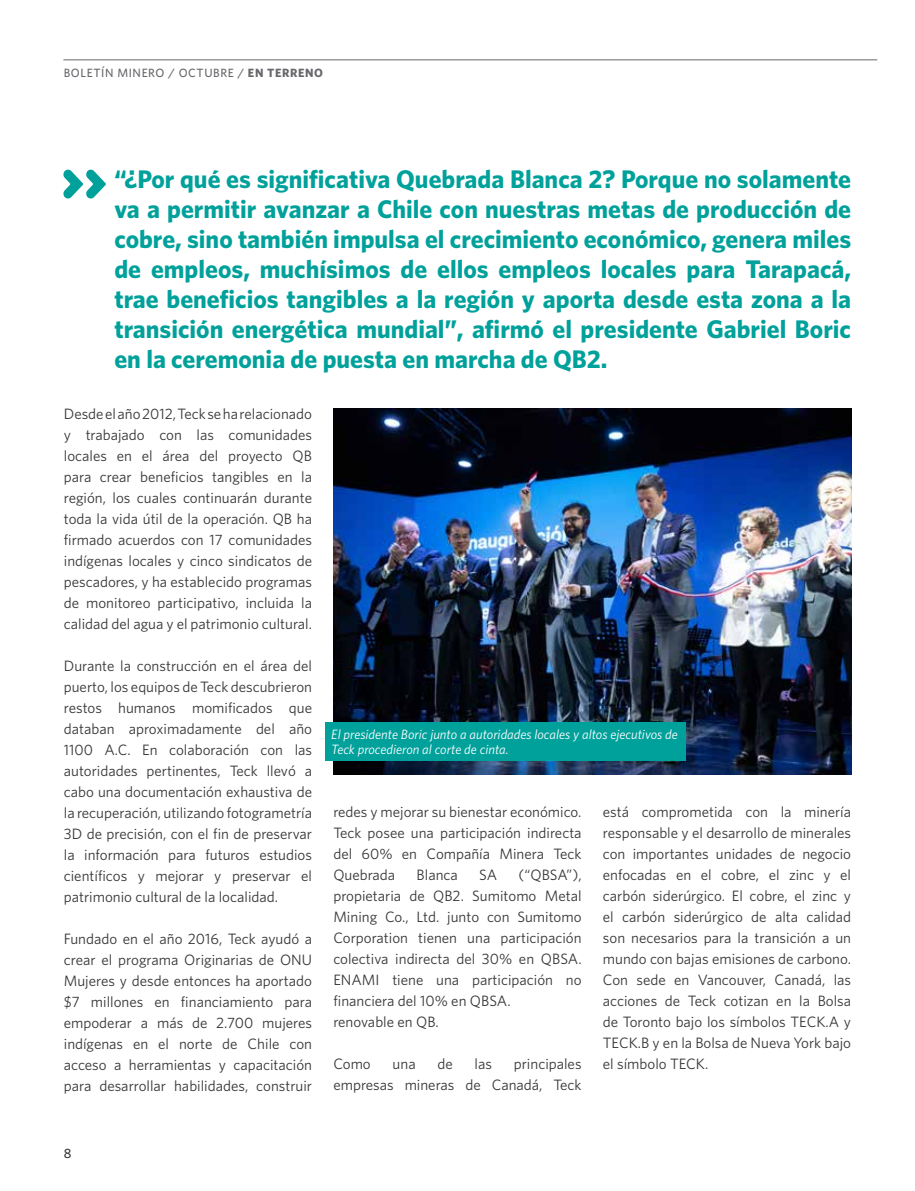
<style>
.page{position:relative;width:915px;height:1191px;background:#fff}
.page>*{position:absolute;margin:0;border:0;box-sizing:border-box;transform-origin:0 0}
.t1{font:700 25.5px/30px "Whitney";color:#00a19b;text-align:justify}
.t2{font:15px/21px "Whitney";color:#373437;text-align:justify}
.t3{font:italic 13.5px/15px "Whitney";color:#fff}
.t4{font:500 13.5px "Whitney";color:#373437}
.t5{font:500 12px "Whitney";letter-spacing:.05em;color:#68676c}
.s1{font-weight:700}
</style>
<div class="page">
<hr style="left:63px;top:59px;width:813px;height:1px;background:#68676c">
<svg style="left:63px;top:170px;width:43px;height:28px"></svg>
<img style="left:333px;top:408px;width:517px;height:366px">
<div style="left:325px;top:722px;width:360px;height:38px;background:#00a19b"></div>
<p class="t5" style="left:64px;top:65px;width:260px">BOLETÍN MINERO / OCTUBRE / <span class="s1">EN TERRENO</span></p>
<p class="t1" style="left:114px;top:163px;width:738px">“¿Por qué es significativa Quebrada Blanca 2? Porque no solamente va a permitir avanzar a Chile con nuestras metas de producción de cobre, sino también impulsa el crecimiento económico, genera miles de empleos, muchísimos de ellos empleos locales para Tarapacá, trae beneficios tangibles a la región y aporta desde esta zona a la transición energética mundial”, afirmó el presidente Gabriel Boric en la ceremonia de puesta en marcha de QB2.</p>
<p class="t2" style="left:64px;top:403px;width:250px">Desde el año 2012, Teck se ha relacionado y trabajado con las comunidades locales en el área del proyecto QB para crear beneficios tangibles en la región, los cuales continuarán durante toda la vida útil de la operación. QB ha firmado acuerdos con 17 comunidades indígenas locales y cinco sindicatos de pescadores, y ha establecido programas de monitoreo participativo, incluida la calidad del agua y el patrimonio cultural.</p>
<p class="t2" style="left:64px;top:655px;width:250px">Durante la construcción en el área del puerto, los equipos de Teck descubrieron restos humanos momificados que databan aproximadamente del año 1100 A.C. En colaboración con las autoridades pertinentes, Teck llevó a cabo una documentación exhaustiva de la recuperación, utilizando fotogrametría 3D de precisión, con el fin de preservar la información para futuros estudios científicos y mejorar y preservar el patrimonio cultural de la localidad.</p>
<p class="t2" style="left:64px;top:928px;width:250px">Fundado en el año 2016, Teck ayudó a crear el programa Originarias de ONU Mujeres y desde entonces ha aportado $7 millones en financiamiento para empoderar a más de 2.700 mujeres indígenas en el norte de Chile con acceso a herramientas y capacitación para desarrollar habilidades, construir</p>
<p class="t3" style="left:331px;top:726px;width:348px">El presidente Boric junto a autoridades locales y altos ejecutivos de<br>Teck procedieron al corte de cinta.</p>
<p class="t2" style="left:333px;top:800px;width:250px">redes y mejorar su bienestar económico.<br>Teck posee una participación indirecta del 60% en Compañía Minera Teck Quebrada</p>
<p class="t2" style="left:333px;top:863px;width:250px;text-align:left;text-indent:185px">(“QBSA”), propietaria de QB2. Sumitomo Metal<br>Mining Co., Ltd. junto con Sumitomo<br>Corporation tienen una participación colectiva indirecta del 30% en QBSA.<br>ENAMI tiene una participación no financiera del 10% en QBSA.<br>renovable en QB.</p>
<p class="t2" style="left:333px;top:1052px;width:39px">Como</p>
<p class="t2" style="left:392px;top:1052px;width:25px">una</p>
<p class="t2" style="left:437px;top:1052px;width:17px">de</p>
<p class="t2" style="left:474px;top:1052px;width:19px">las</p>
<p class="t2" style="left:416px;top:863px;width:43px">Blanca</p>
<p class="t2" style="left:479px;top:863px;width:19px">SA</p>
<p class="t2" style="left:333px;top:1052px;width:250px;text-align:right">principales<br>empresas mineras de Canadá, Teck</p>
<p class="t2" style="left:602px;top:800px;width:250px">está comprometida con la minería responsable y el desarrollo de minerales con importantes unidades de negocio enfocadas en el cobre, el zinc y el carbón siderúrgico. El cobre, el zinc y el carbón siderúrgico de alta calidad son necesarios para la transición a un mundo con bajas emisiones de carbono.<br>Con sede en Vancouver, Canadá, las acciones de Teck cotizan en la Bolsa de Toronto bajo los símbolos TECK.A y TECK.B y en la Bolsa de Nueva York bajo el símbolo TECK.</p>
<p class="t4" style="left:64px;top:1145px;width:9px">8</p>
</div>
